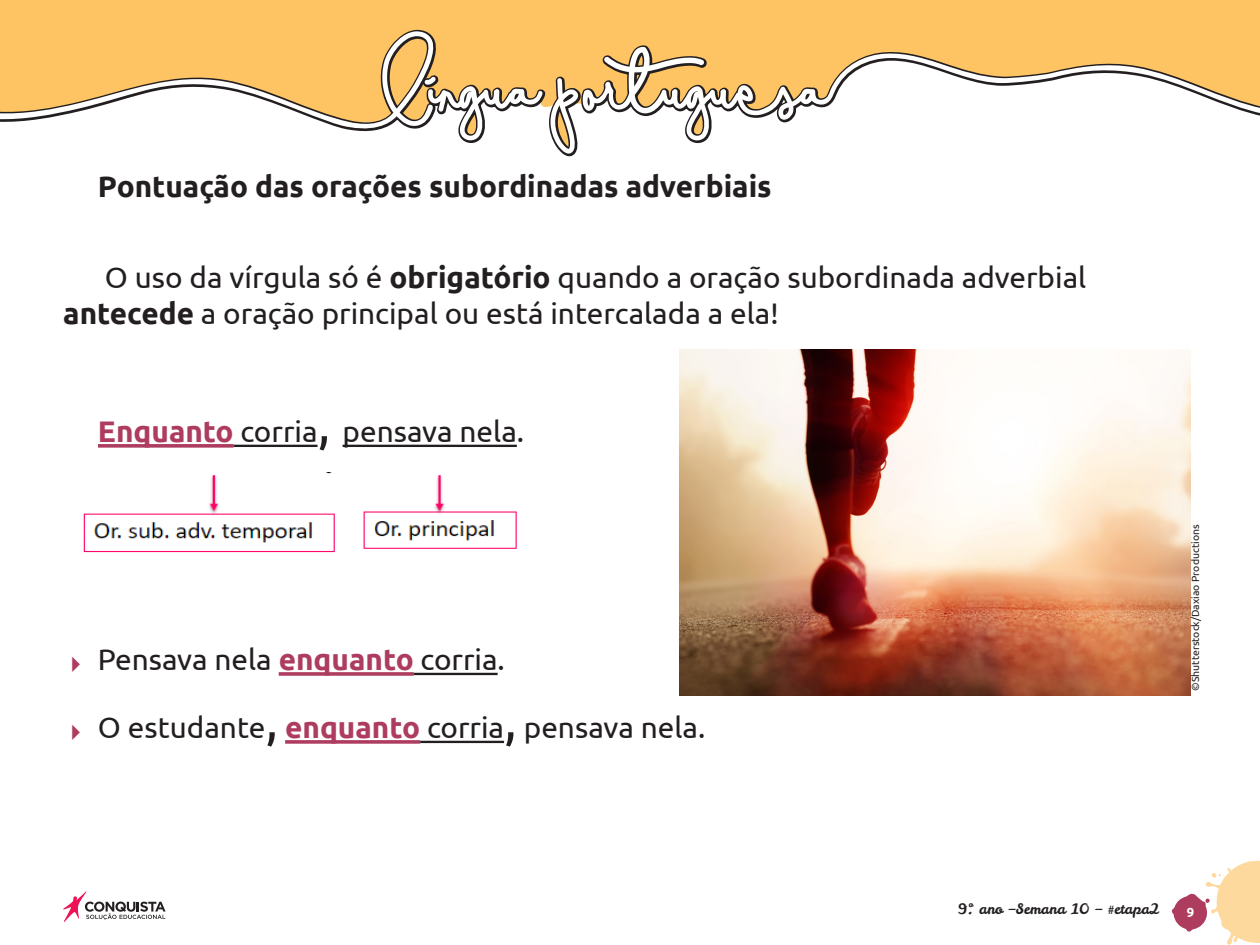
<style>
.page{position:relative;width:1260px;height:945px;background:#fff}
.page>*{position:absolute;margin:0;border:0;box-sizing:border-box;transform-origin:0 0}
._01_Texto_Geral{font:29.75px/35.7px "Ubuntu";color:#231f20}
._01_Texto_Geral-2{font:700 29.75px "Ubuntu";color:#231f20}
.t1{font:14.35px "Leckerli One";color:#231f20}
.t2{font:700 13.12px "Ubuntu";color:#fff}
._04_Imagem_-_Crédito{font:10.5px "Ubuntu";color:#231f20}
.s1{font-weight:700}
.s2{font-weight:700;color:#ad3c5e}
.s3{font-size:52.5px}
</style>
<div class="page">
<svg style="left:1172px;top:861px;width:88px;height:84px"></svg>
<svg style="left:63px;top:891px;width:103px;height:31px"></svg>
<svg style="left:0;top:0;width:1260px;height:157px;background:#fdc970"></svg>
<svg style="left:0;top:31px;width:1260px;height:123px"></svg>
<img style="left:679px;top:350px;width:511px;height:346px">
<svg style="left:98px;top:444px;width:136px;height:4px"></svg>
<hr style="left:234px;top:445px;width:84px;height:2px;background:#231f20">
<hr style="left:343px;top:445px;width:174px;height:2px;background:#231f20">
<svg style="left:279px;top:672px;width:135px;height:4px"></svg>
<hr style="left:414px;top:673px;width:84px;height:2px;background:#231f20">
<svg style="left:285px;top:740px;width:135px;height:4px"></svg>
<hr style="left:420px;top:741px;width:84px;height:2px;background:#231f20">
<img style="left:83px;top:472px;width:434px;height:81px">
<p class="_01_Texto_Geral-2" style="left:98px;top:168px;width:675px">Pontuação das orações subordinadas adverbiais</p>
<p class="_01_Texto_Geral" style="left:63px;top:259px;width:1025px;text-indent:42px">O uso da vírgula só é <span class="s1">obrigatório</span> quando a oração subordinada adverbial <span class="s1">antecede</span> a oração principal ou está intercalada a ela!</p>
<p class="_01_Texto_Geral" style="left:98px;top:413px;width:428px"><span class="s2">Enquanto</span> corria<span class="s3">,</span> pensava nela.</p>
<p class="_01_Texto_Geral" style="left:98px;top:641px;width:409px">Pensava nela <span class="s2">enquanto</span> corria.</p>
<p class="_01_Texto_Geral" style="left:98px;top:709px;width:609px">O estudante<span class="s3">,</span> <span class="s2">enquanto</span> corria<span class="s3">,</span> pensava nela.</p>
<p class="_04_Imagem_-_Crédito" style="left:1189px;top:691px;width:168px;rotate:-90deg">©Shutterstock/Daxiao Productions</p>
<p class="t1" style="left:958px;top:899px;width:203px">9º. ano –Semana 10 – #etapa2</p>
<p class="t2" style="left:1187px;top:905px;width:9px">9</p>
</div>
